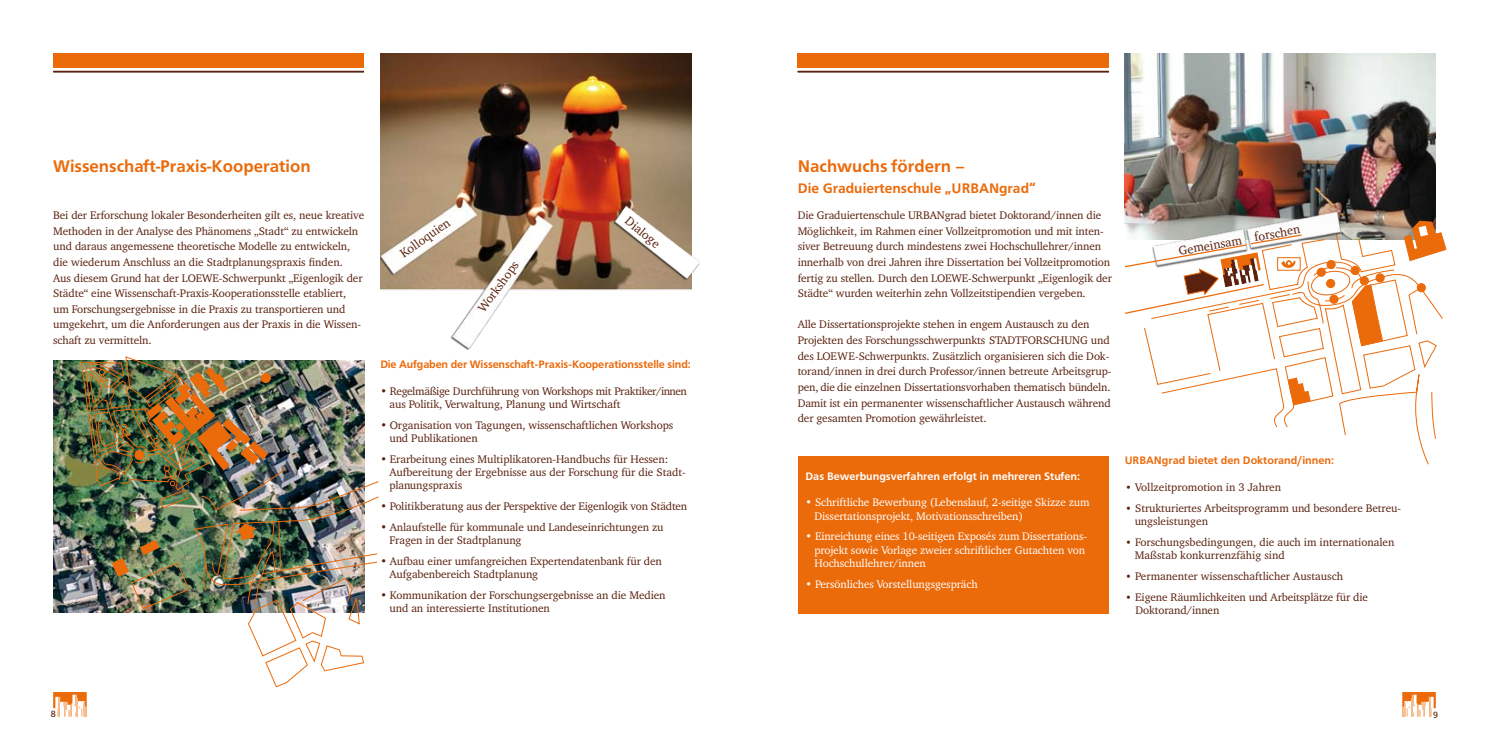
<style>
.page{position:relative;width:1489px;height:745px;background:#fff}
.page>*{position:absolute;margin:0;border:0;box-sizing:border-box;transform-origin:0 0}
.t1{font:500 17.5px "Front Page";color:#eb6a0a}
.t2{font:500 14.38px "Front Page";color:#eb6a0a}
.t3{font:12.5px "Charter";color:#5a210e}
.t4{font:11.25px/15.6px "Charter";letter-spacing:-.01em;color:#5a210e}
.t5{font:11.25px/13.1px "Charter";letter-spacing:-.01em;color:#fff}
.t6{font:500 11.25px "Front Page";letter-spacing:-.01em;color:#eb6a0a}
.t7{font:500 11.25px "Front Page";color:#fff}
.t8{font:9.38px "Front Page";color:#5a210e}
.s1{font-family:"Front Page"}
</style>
<div class="page">
<div style="left:53px;top:53px;width:638px;height:14px;background:#eb6a0a"></div>
<hr style="left:53px;top:71px;width:638px;height:1px;background:#5a210e">
<div style="left:797px;top:53px;width:638px;height:14px;background:#eb6a0a"></div>
<hr style="left:797px;top:71px;width:638px;height:1px;background:#5a210e">
<svg style="left:1402px;top:692px;width:33px;height:24px"></svg>
<div style="left:1108px;top:26px;width:328px;height:57px;background:#fff"></div>
<div style="left:364px;top:37px;width:16px;height:257px;background:#fff"></div>
<img style="left:380px;top:53px;width:311px;height:298px">
<img style="left:53px;top:356px;width:326px;height:360px">
<img style="left:604px;top:189px;width:97px;height:106px">
<img style="left:1124px;top:53px;width:311px;height:167px">
<div style="left:797px;top:456px;width:311px;height:157px;background:#eb6a0a"></div>
<img style="left:1125px;top:171px;width:94px;height:49px">
<img style="left:1219px;top:154px;width:150px;height:66px">
<svg style="left:1124px;top:220px;width:322px;height:245px"></svg>
<h1 class="t1" style="left:53px;top:153px;width:259px">Wissenschaft-Praxis-Kooperation</h1>
<p class="t4" style="left:53px;top:207px;width:312px">Bei der Erforschung lokaler Besonderheiten gilt es, neue kreative Methoden in der Analyse des Phänomens „Stadt“ zu entwickeln und daraus angemessene theoretische Modelle zu entwickeln, die wiederum Anschluss an die Stadtplanungspraxis finden.<br>Aus diesem Grund hat der LOEWE-Schwerpunkt „Eigenlogik der Städte“ eine Wissenschaft-Praxis-Kooperationsstelle etabliert, um Forschungsergebnisse in die Praxis zu transportieren und umgekehrt, um die Anforderungen aus der Praxis in die Wissen&shy;schaft zu vermitteln.</p>
<h1 class="t1" style="left:797px;top:153px;width:168px">Nachwuchs fördern –</h1>
<p class="t2" style="left:797px;top:178px;width:239px">Die Graduiertenschule „URBANgrad“</p>
<p class="t4" style="left:797px;top:207px;width:316px">Die Graduiertenschule URBANgrad bietet Doktorand/innen die Möglichkeit, im Rahmen einer Vollzeitpromotion und mit inten&shy;siver Betreuung durch mindestens zwei Hochschullehrer/innen innerhalb von drei Jahren ihre Dissertation bei Vollzeitpromotion fertig zu stellen. Durch den LOEWE-Schwerpunkt „Eigenlogik der Städte“ wurden weiterhin zehn Vollzeitstipendien vergeben.</p>
<p class="t4" style="left:797px;top:316px;width:315px">Alle Dissertationsprojekte stehen in engem Austausch zu den Projekten des Forschungsschwerpunkts STADTFORSCHUNG und des LOEWE-Schwerpunkts. Zusätzlich organisieren sich die Dok&shy;torand/innen in drei durch Professor/innen betreute Arbeitsgrup&shy;pen, die die einzelnen Dissertationsvorhaben thematisch bündeln.<br>Damit ist ein permanenter wissenschaftlicher Austausch während der gesamten Promotion gewährleistet.</p>
<p class="t3" style="left:631px;top:212px;width:43px;rotate:40deg">Dialoge</p>
<p class="t3" style="left:1177px;top:243px;width:125px;rotate:-10deg">Gemeinsam forschen</p>
<p class="t3" style="left:397px;top:248px;width:60px;rotate:-35deg">Kolloquien</p>
<p class="t3" style="left:474px;top:305px;width:61px;rotate:-54deg">Workshops</p>
<p class="t6" style="left:380px;top:356px;width:312px">Die Aufgaben der Wissenschaft-Praxis-Kooperationsstelle sind:</p>
<p class="t4" style="left:389px;top:384px;width:299px;line-height:13.1px;text-indent:-9px">• Regelmäßige Durchführung von Workshops mit Praktiker/innen aus Politik, Verwaltung, Planung und Wirtschaft</p>
<p class="t4" style="left:389px;top:418px;width:285px;line-height:13.1px;text-indent:-9px">• Organisation von Tagungen, wissenschaftlichen Workshops und Publikationen</p>
<p class="t4" style="left:389px;top:452px;width:298px;line-height:13.1px;text-indent:-9px">• Erarbeitung eines Multiplikatoren-Handbuchs für Hessen:<br>Aufbereitung der Ergebnisse aus der Forschung für die Stadt&shy;planungspraxis</p>
<p class="t4" style="left:380px;top:498px;width:308px">• Politikberatung aus der Perspektive der Eigenlogik von Städten</p>
<p class="t4" style="left:389px;top:520px;width:276px;line-height:13.1px;text-indent:-9px">• Anlaufstelle für kommunale und Landeseinrichtungen zu<br>Fragen in der Stadtplanung</p>
<p class="t4" style="left:389px;top:554px;width:274px;line-height:13.1px;text-indent:-9px">• Aufbau einer umfangreichen Expertendatenbank für den<br>Aufgabenbereich Stadtplanung</p>
<p class="t4" style="left:389px;top:588px;width:278px;line-height:13.1px;text-indent:-9px">• Kommunikation der Forschungsergebnisse an die Medien und an interessierte Institutionen</p>
<p class="t6" style="left:1124px;top:452px;width:211px">URBANgrad bietet den Doktorand/innen:</p>
<p class="t4" style="left:1124px;top:478px;width:158px"><span class="s1">•</span> Vollzeitpromotion in 3 Jahren</p>
<p class="t4" style="left:1134px;top:500px;width:268px;line-height:13.1px;text-indent:-10px"><span class="s1">•</span> Strukturiertes Arbeitsprogramm und besondere Betreu&shy;ungsleistungen</p>
<p class="t4" style="left:1134px;top:534px;width:261px;line-height:13.1px;text-indent:-10px"><span class="s1">•</span> Forschungsbedingungen, die auch im internationalen<br>Maßstab konkurrenzfähig sind</p>
<p class="t4" style="left:1124px;top:567px;width:220px"><span class="s1">•</span> Permanenter wissenschaftlicher Austausch</p>
<p class="t4" style="left:1135px;top:589px;width:234px;line-height:13.1px;text-indent:-11px"><span class="s1">•</span> Eigene Räumlichkeiten und Arbeitsplätze für die<br>Doktorand/innen</p>
<p class="t7" style="left:805px;top:468px;width:276px">Das Bewerbungsverfahren erfolgt in mehreren Stufen:</p>
<p class="t5" style="left:814px;top:495px;width:277px;text-indent:-9px">• Schriftliche Bewerbung (Lebenslauf, 2-seitige Skizze zum<br>Dissertationsprojekt, Motivationsschreiben)</p>
<p class="t5" style="left:814px;top:529px;width:274px;text-indent:-9px">• Einreichung eines 10-seitigen Exposés zum Dissertations&shy;projekt sowie Vorlage zweier schriftlicher Gutachten von<br>Hochschullehrer/innen</p>
<p class="t5" style="left:805px;top:576px;width:174px">• Persönliches Vorstellungsgespräch</p>
<p class="t8" style="left:51px;top:706px;width:7px">8</p>
<p class="t8" style="left:1432px;top:707px;width:7px">9</p>
</div>
